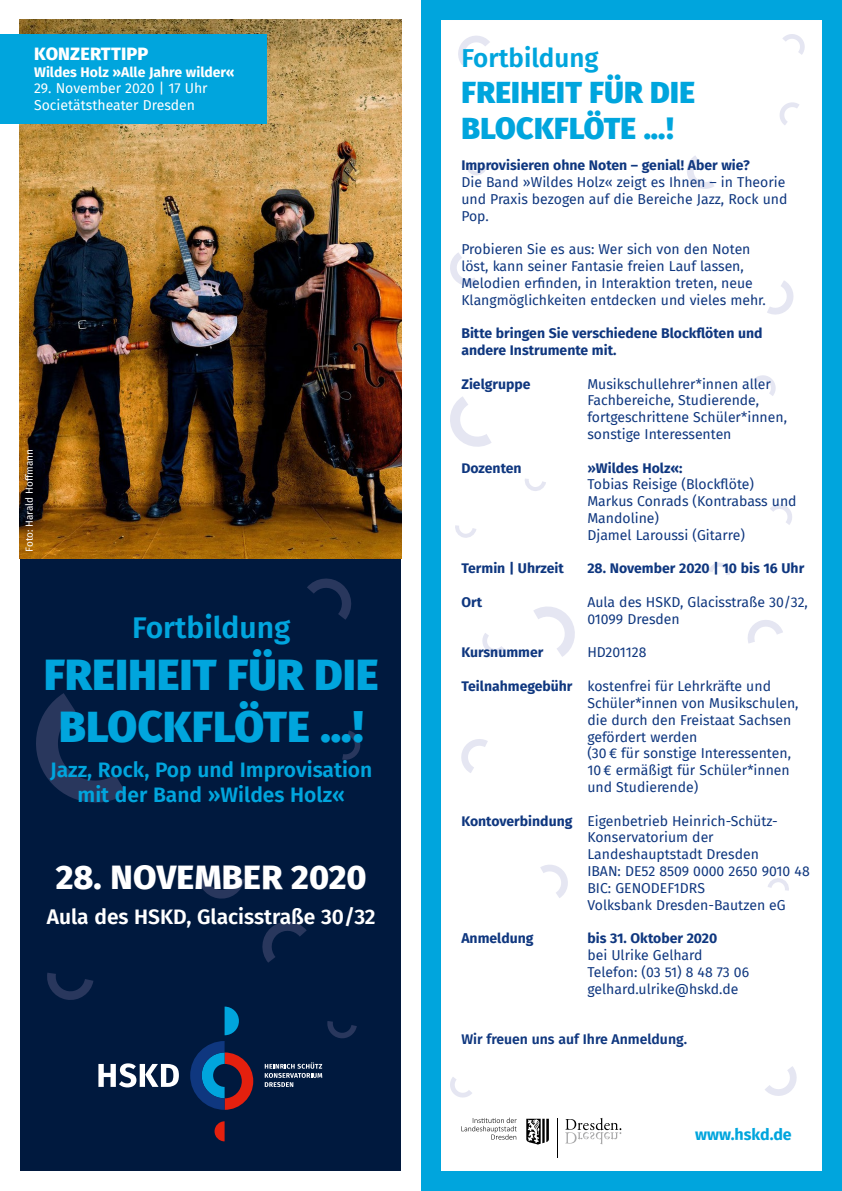
<style>
.page{position:relative;width:842px;height:1191px;background:#fff}
.page>*{position:absolute;margin:0;border:0;box-sizing:border-box;transform-origin:0 0}
.t1{font:900 43px/51.6px "Fira Sans";letter-spacing:.01em;color:#00a5dd;text-align:center}
.t2{font:800 34px "Fira Sans";letter-spacing:.01em;color:#fff}
.t3{font:900 30px/36px "Fira Sans";letter-spacing:.01em;color:#00a5dd}
.t4{font:600 30px "Fira Sans";color:#00a5dd}
.t5{font:600 26px "Fira Sans";color:#00a5dd}
.t6{font:600 21px/25.2px "Fira Sans";color:#00a5dd;text-align:center}
.t7{font:600 21px "Fira Sans";color:#fff}
.t8{font:800 18px "Fira Sans";letter-spacing:.01em;color:#fff}
.t9{font:700 16px "Fira Sans";color:#00a5dd}
.t10{font:14px/16.8px "Fira Sans";color:#0f377f}
.t11{font:700 14px/16.8px "Fira Sans";color:#0f377f}
.t12{font:14px/16.8px "Fira Sans";color:#fff}
.t13{font:600 14px "Fira Sans";color:#0f377f}
.t14{font:700 14px "Fira Sans";color:#fff}
.t15{font:10px "Fira Sans";color:#fff}
.s1{font-weight:600}
.s2{font-weight:700}
</style>
<div class="page">
<div style="left:10px;top:10px;width:401px;height:1171px;background:#00193e"></div>
<svg style="left:47px;top:973px;width:47px;height:27px"></svg>
<svg style="left:40px;top:693px;width:87px;height:110px"></svg>
<svg style="left:198px;top:871px;width:47px;height:28px"></svg>
<div style="left:0;top:0;width:421px;height:1191px;border:20px solid #fff"></div>
<svg style="left:688px;top:156px;width:26px;height:33px"></svg>
<svg style="left:451px;top:252px;width:26px;height:34px"></svg>
<svg style="left:458px;top:37px;width:32px;height:28px"></svg>
<svg style="left:782px;top:34px;width:22px;height:21px"></svg>
<svg style="left:767px;top:281px;width:27px;height:32px"></svg>
<svg style="left:455px;top:525px;width:21px;height:13px"></svg>
<svg style="left:452px;top:396px;width:40px;height:51px"></svg>
<svg style="left:753px;top:375px;width:21px;height:21px"></svg>
<svg style="left:779px;top:103px;width:20px;height:22px"></svg>
<svg style="left:525px;top:478px;width:21px;height:13px"></svg>
<svg style="left:466px;top:163px;width:21px;height:13px"></svg>
<svg style="left:770px;top:504px;width:21px;height:21px"></svg>
<svg style="left:540px;top:865px;width:27px;height:33px"></svg>
<svg style="left:748px;top:621px;width:35px;height:22px"></svg>
<svg style="left:765px;top:1066px;width:32px;height:28px"></svg>
<svg style="left:451px;top:1077px;width:21px;height:21px"></svg>
<svg style="left:461px;top:740px;width:27px;height:33px"></svg>
<svg style="left:533px;top:606px;width:40px;height:51px"></svg>
<svg style="left:483px;top:633px;width:22px;height:21px"></svg>
<svg style="left:709px;top:562px;width:21px;height:13px"></svg>
<svg style="left:768px;top:878px;width:21px;height:13px"></svg>
<svg style="left:307px;top:578px;width:42px;height:42px"></svg>
<svg style="left:262px;top:923px;width:45px;height:40px"></svg>
<svg style="left:327px;top:1021px;width:30px;height:18px"></svg>
<svg style="left:342px;top:730px;width:19px;height:30px"></svg>
<svg style="left:265px;top:1062px;width:57px;height:25px"></svg>
<svg style="left:225px;top:1006px;width:14px;height:29px"></svg>
<svg style="left:98px;top:1063px;width:81px;height:24px"></svg>
<svg style="left:215px;top:1121px;width:10px;height:20px"></svg>
<svg style="left:190px;top:1041px;width:63px;height:68px"></svg>
<img style="left:20px;top:20px;width:381px;height:539px">
<svg style="left:526px;top:1118px;width:23px;height:26px"></svg>
<svg style="left:565px;top:1118px;width:56px;height:26px"></svg>
<hr style="left:557px;top:1117px;width:1px;height:40px;background:#000">
<svg style="left:461px;top:1117px;width:56px;height:22px"></svg>
<div style="left:421px;top:0;width:421px;height:1191px;border:20px solid #00a5dd"></div>
<div style="left:0;top:34px;width:266px;height:90px;background:#00a5dd"></div>
<p class="t8" style="left:34px;top:38px;width:116px">KONZERTTIPP</p>
<p class="t14" style="left:34px;top:60px;width:202px">Wildes Holz »Alle Jahre wilder«</p>
<p class="t12" style="left:34px;top:80px;width:175px">29. November 2020 | 17 Uhr<br>Societätstheater Dresden</p>
<p class="t15" style="left:22px;top:552px;width:104px;rotate:-90deg">Foto: Harald Hoffmann</p>
<h3 class="t4" style="left:132px;top:603px;width:160px">Fortbildung</h3>
<h1 class="t1" style="left:44px;top:645px;width:336px">FREIHEIT FÜR DIE<br>BLOCKFLÖTE ...!</h1>
<h3 class="t6" style="left:50px;top:755px;width:324px">Jazz, Rock, Pop und Improvisation mit der Band »Wildes Holz«</h3>
<h2 class="t2" style="left:56px;top:847px;width:313px">28. NOVEMBER 2020</h2>
<h3 class="t7" style="left:47px;top:899px;width:330px">Aula des HSKD, Glacisstraße 30/32</h3>
<h3 class="t5" style="left:461px;top:36px;width:139px">Fortbildung</h3>
<h3 class="t3" style="left:461px;top:71px;width:235px">FREIHEIT FÜR DIE<br>BLOCKFLÖTE ...!</h3>
<p class="t11" style="left:461px;top:156px;width:290px">Improvisieren ohne Noten – genial! Aber wie?</p>
<p class="t10" style="left:461px;top:173px;width:328px">Die Band »Wildes Holz« zeigt es Ihnen – in Theorie und Praxis bezogen auf die Bereiche Jazz, Rock und<br>Pop.</p>
<p class="t10" style="left:461px;top:240px;width:306px">Probieren Sie es aus: Wer sich von den Noten löst, kann seiner Fantasie freien Lauf lassen, Melodien erfinden, in Interaktion treten, neue Klangmöglichkeiten entdecken und vieles mehr.</p>
<p class="t11" style="left:461px;top:324px;width:303px">Bitte bringen Sie verschiedene Blockflöten und andere Instrumente mit.</p>
<p class="t11" style="left:461px;top:374px;width:71px">Zielgruppe</p>
<p class="t10" style="left:587px;top:375px;width:201px">Musikschullehrer*innen aller<br>Fachbereiche, Studierende, fortgeschrittene Schüler*innen, sonstige Interessenten</p>
<p class="t11" style="left:461px;top:458px;width:62px">Dozenten</p>
<p class="t10" style="left:587px;top:459px;width:211px"><span class="s1">»</span><span class="s2">Wildes Holz«:<br></span>Tobias Reisige (Blockflöte)<br>Markus Conrads (Kontrabass und<br>Mandoline)<br>Djamel Laroussi (Gitarre)</p>
<p class="t11" style="left:461px;top:559px;width:104px">Termin | Uhrzeit</p>
<p class="t11" style="left:587px;top:559px;width:218px">28. November 2020 | 10 bis 16 Uhr</p>
<p class="t11" style="left:461px;top:593px;width:22px">Ort</p>
<p class="t10" style="left:587px;top:593px;width:222px">Aula des HSKD, Glacisstraße 30/32,<br>01099 Dresden</p>
<p class="t11" style="left:461px;top:643px;width:83px">Kursnummer</p>
<p class="t10" style="left:587px;top:644px;width:61px">HD201128</p>
<p class="t10" style="left:587px;top:677px;width:213px;text-indent:-126px"><span class="s2">Teilnahmegebühr</span> kostenfrei für Lehrkräfte und<br>Schüler*innen von Musikschulen, die durch den Freistaat Sachsen gefördert werden<br>(30 € für sonstige Interessenten,<br>10 € ermäßigt für Schüler*innen und Studierende)</p>
<p class="t10" style="left:587px;top:812px;width:224px;text-indent:-126px"><span class="s2">Kontoverbindung</span> Eigenbetrieb Heinrich-Schütz-<br>Konservatorium der<br>Landeshauptstadt Dresden<br>IBAN: DE52 8509 0000 2650 9010 48<br>BIC: GENODEF1DRS<br>Volksbank Dresden-Bautzen eG</p>
<p class="t11" style="left:461px;top:929px;width:74px">Anmeldung</p>
<p class="t11" style="left:587px;top:929px;width:131px">bis 31. Oktober 2020</p>
<p class="t10" style="left:587px;top:946px;width:163px">bei Ulrike Gelhard<br>Telefon: (03 51) 8 48 73 06 gelhard.ulrike@hskd.de</p>
<p class="t13" style="left:461px;top:1027px;width:227px">Wir freuen uns auf Ihre Anmeldung.</p>
<p class="t9" style="left:695px;top:1120px;width:98px">www.hskd.de</p>
</div>
